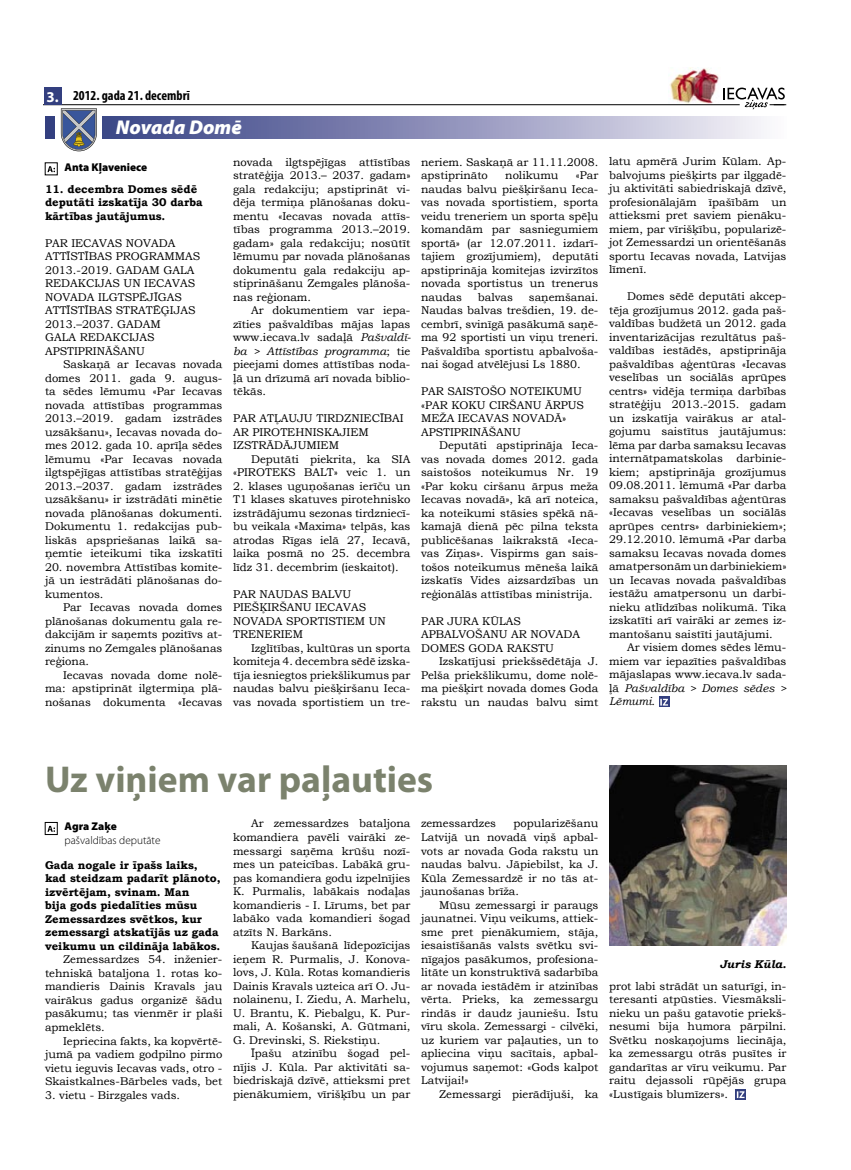
<style>
.page{position:relative;width:851px;height:1170px;background:#fff}
.page>*{position:absolute;margin:0;border:0;box-sizing:border-box;transform-origin:0 0}
.t1{font:700 37.5px "Myriad Pro";color:#7b826d}
.t2{font:italic 900 20px "Myriad Pro";color:#fff}
.t3{font:700 condensed 13.75px "Myriad Pro";color:#000}
.t4{font:11.25px/13.5px "Bookman Old Style";color:#000;text-align:justify}
.t5{font:700 11.25px/13.5px "Bookman Old Style";color:#000}
.t6{font:900 11.25px "Myriad Pro";color:#000}
.t7{font:300 11.25px "Myriad Pro";color:#000}
.t8{font:italic 700 11.25px "Bookman Old Style";color:#000}
.s1{font-stretch:normal;font-size:15px;color:#fff}
.s2{font-style:italic}
</style>
<div class="page">
<hr style="left:44px;top:104px;width:695px;height:1px;background:#000">
<div style="left:44px;top:87px;width:17px;height:18px;background:#333f7f"></div>
<svg style="left:723px;top:88px;width:63px;height:22px"></svg>
<div style="left:45px;top:117px;width:741px;height:21px;background:linear-gradient(to right,#242f79,#f5f2f9)"></div>
<svg style="left:659px;top:696px;width:10px;height:11px"></svg>
<svg style="left:660px;top:698px;width:8px;height:7px"></svg>
<img style="left:669px;top:68px;width:50px;height:36px">
<svg style="left:47px;top:166px;width:8px;height:6px"></svg>
<svg style="left:735px;top:1089px;width:10px;height:10px"></svg>
<svg style="left:736px;top:1091px;width:8px;height:6px"></svg>
<svg style="left:47px;top:825px;width:8px;height:6px"></svg>
<img style="left:609px;top:765px;width:177px;height:180px">
<div style="left:55px;top:116px;width:47px;height:24px;background:#fff"></div>
<svg style="left:61px;top:108px;width:36px;height:43px;background:#737f97"></svg>
<p class="t3" style="left:55px;top:87px;width:136px"><span class="s1">.</span> 2012. gada 21. decembrī</p>
<h2 class="t2" style="left:116px;top:114px;width:127px">Novada Domē</h2>
<p class="t4" style="left:233px;top:155px;width:179px">novada ilgtspējīgas attīstības stratēģija 2013.– 2037. gadam» gala redakciju; apstiprināt vi&shy;dēja termiņa plānošanas doku&shy;mentu «Iecavas novada attīs&shy;tības programma 2013.–2019. gadam» gala redakciju; nosūtīt lēmumu par novada plānošanas dokumentu gala redakciju ap&shy;stiprināšanu Zemgales plānoša&shy;nas reģionam.</p>
<p class="t4" style="left:233px;top:304px;width:179px;text-indent:18px">Ar dokumentiem var iepa&shy;zīties pašvaldības mājas lapas www.iecava.lv sadaļā <span class="s2">Pašvaldī&shy;ba &gt; Attīstības programma</span>; tie pieejami domes attīstības noda&shy;ļā un drīzumā arī novada biblio&shy;tēkās.</p>
<p class="t4" style="left:233px;top:412px;width:172px;text-align:left">PAR ATĻAUJU TIRDZNIECĪBAI<br>AR PIROTEHNISKAJIEM<br>IZSTRĀDĀJUMIEM</p>
<p class="t4" style="left:233px;top:452px;width:179px;text-align:right">Deputāti piekrita, ka SIA «PIROTEKS BALT» veic 1. un</p>
<p class="t4" style="left:233px;top:479px;width:179px">2. klases uguņošanas ierīču un T1 klases skatuves pirotehnisko izstrādājumu sezonas tirdzniecī&shy;bu veikala «Maxima» telpās, kas atrodas Rīgas ielā 27, Iecavā, laika posmā no 25. decembra līdz 31. decembrim (ieskaitot).</p>
<p class="t4" style="left:233px;top:587px;width:154px;text-align:left">PAR NAUDAS BALVU<br>PIEŠĶIRŠANU IECAVAS<br>NOVADA SPORTISTIEM UN<br>TRENERIEM</p>
<p class="t4" style="left:233px;top:641px;width:179px;text-indent:18px">Izglītības, kultūras un sporta komiteja 4. decembra sēdē izska&shy;tīja iesniegtos priekšlikumus par naudas balvu piešķiršanu Ieca&shy;vas novada sportistiem un tre-</p>
<p class="t6" style="left:65px;top:159px;width:84px">Anta Kļaveniece</p>
<p class="t5" style="left:45px;top:182px;width:159px">11. decembra Domes sēdē deputāti izskatīja 30 darba kārtības jautājumus.</p>
<p class="t4" style="left:45px;top:236px;width:157px;text-align:left">PAR IECAVAS NOVADA<br>ATTĪSTĪBAS PROGRAMMAS<br>2013.-2019. GADAM GALA<br>REDAKCIJAS UN IECAVAS<br>NOVADA ILGTSPĒJĪGAS<br>ATTĪSTĪBAS STRATĒĢIJAS<br>2013.–2037. GADAM<br>GALA REDAKCIJAS<br>APSTIPRINĀŠANU</p>
<p class="t4" style="left:45px;top:357px;width:179px;text-indent:18px">Saskaņā ar Iecavas novada domes 2011. gada 9. augus&shy;ta sēdes lēmumu «Par Iecavas novada attīstības programmas 2013.–2019. gadam izstrādes uzsākšanu», Iecavas novada do&shy;mes 2012. gada 10. aprīļa sēdes lēmumu «Par Iecavas novada ilgtspējīgas attīstības stratēģijas 2013.–2037. gadam izstrādes uzsākšanu» ir izstrādāti minētie novada plānošanas dokumenti.<br>Dokumentu 1. redakcijas pub&shy;liskās apspriešanas laikā sa&shy;ņemtie ieteikumi tika izskatīti</p>
<p class="t4" style="left:45px;top:560px;width:179px">20. novembra Attīstības komite&shy;jā un iestrādāti plānošanas do&shy;kumentos.</p>
<p class="t4" style="left:45px;top:600px;width:179px;text-indent:18px">Par Iecavas novada domes plānošanas dokumentu gala re&shy;dakcijām ir saņemts pozitīvs at&shy;zinums no Zemgales plānošanas reģiona.</p>
<p class="t4" style="left:45px;top:668px;width:179px;text-indent:18px">Iecavas novada dome nolē&shy;ma: apstiprināt ilgtermiņa plā&shy;nošanas dokumenta «Iecavas</p>
<p class="t4" style="left:421px;top:155px;width:179px">neriem. Saskaņā ar 11.11.2008. apstiprināto</p>
<p class="t4" style="left:505px;top:168px;width:55px">nolikumu</p>
<p class="t4" style="left:421px;top:168px;width:179px;text-indent:155px">«Par naudas balvu piešķiršanu Ieca&shy;vas novada sportistiem, sporta veidu treneriem un sporta spēļu komandām par sasniegumiem sportā» (ar 12.07.2011. izdarī&shy;tajiem grozījumiem), deputāti apstiprināja komitejas izvirzītos novada sportistus un trenerus naudas</p>
<p class="t4" style="left:478px;top:290px;width:37px">balvas</p>
<p class="t4" style="left:421px;top:290px;width:179px;text-indent:108px">saņemšanai.<br>Naudas balvas trešdien, 19. de&shy;cembrī, svinīgā pasākumā saņē&shy;ma 92 sportisti un viņu treneri.<br>Pašvaldība sportistu apbalvoša&shy;nai šogad atvēlējusi Ls 1880.</p>
<p class="t4" style="left:421px;top:384px;width:164px;text-align:left">PAR SAISTOŠO NOTEIKUMU «PAR KOKU CIRŠANU ĀRPUS<br>MEŽA IECAVAS NOVADĀ»<br>APSTIPRINĀŠANU</p>
<p class="t4" style="left:421px;top:438px;width:179px;text-indent:18px">Deputāti apstiprināja Ieca&shy;vas novada domes 2012. gada saistošos noteikumus Nr. 19 «Par koku ciršanu ārpus meža Iecavas novadā», kā arī noteica, ka noteikumi stāsies spēkā nā&shy;kamajā dienā pēc pilna teksta publicēšanas laikrakstā «Ieca&shy;vas Ziņas». Vispirms gan sais&shy;tošos noteikumus mēneša laikā izskatīs Vides aizsardzības un reģionālās attīstības ministrija.</p>
<p class="t4" style="left:421px;top:614px;width:160px;text-align:left">PAR JURA KŪLAS<br>APBALVOŠANU AR NOVADA<br>DOMES GODA RAKSTU</p>
<p class="t4" style="left:421px;top:654px;width:179px;text-indent:18px">Izskatījusi priekšsēdētāja J.<br>Pelša priekšlikumu, dome nolē&shy;ma piešķirt novada domes Goda rakstu un naudas balvu simt</p>
<p class="t4" style="left:609px;top:154px;width:179px">latu apmērā Jurim Kūlam. Ap&shy;balvojums piešķirts par ilggadē&shy;ju aktivitāti sabiedriskajā dzīvē, profesionālajām īpašībām un attieksmi pret saviem pienāku&shy;miem, par vīrišķību, popularizē&shy;jot Zemessardzi un orientēšanās sportu Iecavas novada, Latvijas līmenī.</p>
<p class="t4" style="left:609px;top:289px;width:179px;text-indent:18px">Domes sēdē deputāti akcep&shy;tēja grozījumus 2012. gada paš&shy;valdības budžetā un 2012. gada inventarizācijas rezultātus paš&shy;valdības iestādēs, apstiprināja pašvaldības aģentūras «Iecavas veselības un sociālās aprūpes centrs» vidēja termiņa darbības stratēģiju 2013.-2015. gadam un izskatīja vairākus ar atal&shy;gojumu saistītus jautājumus: lēma par darba samaksu Iecavas internātpamatskolas darbinie&shy;kiem; apstiprināja grozījumus 09.08.2011. lēmumā «Par darba samaksu pašvaldības aģentūras «Iecavas veselības un sociālās aprūpes centrs» darbiniekiem»; 29.12.2010. lēmumā «Par darba samaksu Iecavas novada domes amatpersonām un darbiniekiem» un Iecavas novada pašvaldības iestāžu amatpersonu un darbi&shy;nieku atlīdzības nolikumā. Tika izskatīti arī vairāki ar zemes iz&shy;mantošanu saistīti jautājumi.</p>
<p class="t4" style="left:609px;top:640px;width:179px;text-indent:18px">Ar visiem domes sēdes lēmu&shy;miem var iepazīties pašvaldības mājaslapas www.iecava.lv sada&shy;ļā <span class="s2">Pašvaldība &gt; Domes sēdes &gt; Lēmumi</span>.</p>
<h1 class="t1" style="left:45px;top:755px;width:389px">Uz viņiem var paļauties</h1>
<p class="t6" style="left:65px;top:818px;width:54px">Agra Zaķe</p>
<p class="t7" style="left:65px;top:833px;width:97px">pašvaldības deputāte</p>
<p class="t4" style="left:233px;top:816px;width:179px;text-indent:18px">Ar zemessardzes bataljona komandiera pavēli vairāki ze&shy;messargi saņēma krūšu nozī&shy;mes un pateicības. Labākā gru&shy;pas komandiera godu izpelnījies K. Purmalis, labākais nodaļas komandieris - I. Līrums, bet par labāko vada komandieri šogad atzīts N. Barkāns.</p>
<p class="t4" style="left:233px;top:938px;width:179px;text-indent:18px">Kaujas šaušanā līdepozīcijas ieņem R. Purmalis, J. Konova&shy;lovs, J. Kūla. Rotas komandieris Dainis Kravals uzteica arī O. Ju&shy;nolainenu, I. Ziedu, A. Marhelu, U. Brantu, K. Piebalgu, K. Pur&shy;mali, A. Košanski, A. Gūtmani, G. Drevinski, S. Riekstiņu.</p>
<p class="t4" style="left:233px;top:1046px;width:179px;text-indent:18px">Īpašu atzinību šogad pel&shy;nījis J. Kūla. Par aktivitāti sa&shy;biedriskajā dzīvē, attieksmi pret pienākumiem, vīrišķību un par</p>
<p class="t4" style="left:421px;top:816px;width:179px;text-indent:92px">popularizēšanu Latvijā un novadā viņš apbal&shy;vots ar novada Goda rakstu un naudas balvu. Jāpiebilst, ka J.<br>Kūla Zemessardzē ir no tās at&shy;jaunošanas brīža.</p>
<p class="t4" style="left:421px;top:897px;width:179px;text-indent:18px">Mūsu zemessargi ir paraugs jaunatnei. Viņu veikums, attiek&shy;sme pret pienākumiem, stāja, iesaistīšanās valsts svētku svi&shy;nīgajos pasākumos, profesiona&shy;litāte un konstruktīvā sadarbība ar novada iestādēm ir atzinības vērta. Prieks, ka zemessargu rindās ir daudz jauniešu. Īstu vīru skola. Zemessargi - cilvēki, uz kuriem var paļauties, un to apliecina viņu sacītais, apbal&shy;vojumus saņemot: «Gods kalpot Latvijai!»</p>
<p class="t4" style="left:439px;top:1086px;width:161px">Zemessargi pierādījuši, ka</p>
<p class="t4" style="left:421px;top:816px;width:76px">zemessardzes</p>
<p class="t5" style="left:45px;top:858px;width:177px">Gada nogale ir īpašs laiks, kad steidzam padarīt plānoto, izvērtējam, svinam. Man<br>bija gods piedalīties mūsu<br>Zemessardzes svētkos, kur zemessargi atskatījās uz gada veikumu un cildināja labākos.</p>
<p class="t4" style="left:45px;top:952px;width:179px;text-indent:18px">Zemessardzes 54. inženier&shy;tehniskā bataljona 1. rotas ko&shy;mandieris Dainis Kravals jau vairākus gadus organizē šādu pasākumu; tas vienmēr ir plaši apmeklēts.</p>
<p class="t4" style="left:45px;top:1033px;width:179px;text-indent:18px">Iepriecina fakts, ka kopvērtē&shy;jumā pa vadiem godpilno pirmo vietu ieguvis Iecavas vads, otro - Skaistkalnes-Bārbeles vads, bet</p>
<p class="t4" style="left:45px;top:1087px;width:136px">3. vietu - Birzgales vads.</p>
<p class="t8" style="left:719px;top:955px;width:68px">Juris Kūla.</p>
<p class="t4" style="left:609px;top:979px;width:179px">prot labi strādāt un saturīgi, in&shy;teresanti atpūsties. Viesmāksli&shy;nieku un pašu gatavotie priekš&shy;nesumi bija humora pārpilni.<br>Svētku noskaņojums liecināja, ka zemessargu otrās pusītes ir gandarītas ar vīru veikumu. Par raitu dejassoli rūpējās grupa «Lustīgais blumīzers».</p>
</div>
